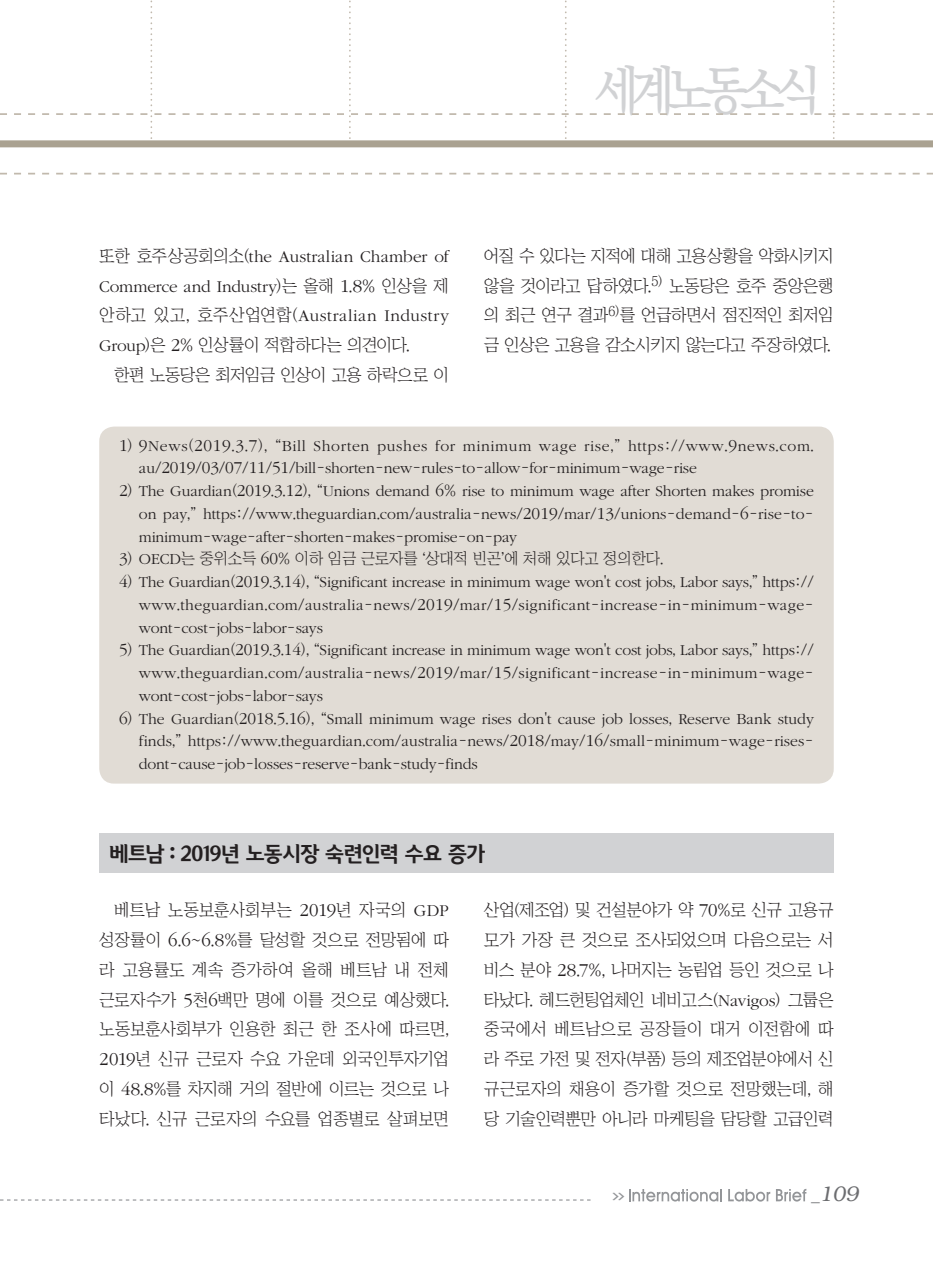
<style>
.page{position:relative;width:933px;height:1275px;background:#fff}
.page>*{position:absolute;margin:0;border:0;box-sizing:border-box;transform-origin:0 0}
.t1{font:500 52.5px "Ko Pub Batang";letter-spacing:-.175em;color:#d1d2d4;scale:.9 1}
.노사정__제목{font:700 21px "Auction Gothic";letter-spacing:-.06em;color:#231f20}
.t2{font:italic 300 21px "Bookman";color:#6c6d70}
.노사정__본문{font:17.15px/29.8px "Chosunilbo NM";letter-spacing:-.03em;color:#231f20;text-align:justify}
.노사정__본문-2{font:300 17.15px/29.8px "ITC Garamond Std";letter-spacing:.01em;color:#231f20;text-align:justify}
.각주{font:300 15.75px/22.8px "ITC Garamond Std";letter-spacing:-.01em;color:#231f20;text-align:justify}
.각주-2{font:300 15.75px/22.8px "ITC Garamond Std";letter-spacing:.035em;color:#231f20}
.각주-3{font:15.75px "Chosunilbo NM";letter-spacing:-.01em;color:#231f20}
.t3{font:700 7.88px "Ko Pub Dotum";color:#939598;scale:2 1}
.s1{font-family:"Chosunilbo NM";font-weight:400}
.s2{font-size:18.9px}
.s3{font-size:17.32px}
.s4{font-family:"ITC Garamond Std";font-weight:300;font-size:17.32px}
.s5{font-family:"ITC Garamond Std";font-weight:300}
.s6{font-family:"ITC Garamond Std";font-weight:300;font-size:18.9px}
.s7{font-family:"Helvetica";font-weight:400;font-style:normal;font-size:17.5px}
</style>
<div class="page">
<svg style="left:0;top:1199px;width:590px;height:1px"></svg>
<svg style="left:0;top:173px;width:933px;height:1px"></svg>
<svg style="left:0;top:0;width:933px;height:147px"></svg>
<svg style="left:629px;top:1189px;width:93px;height:13px"></svg>
<svg style="left:728px;top:1189px;width:42px;height:13px"></svg>
<svg style="left:776px;top:1189px;width:30px;height:12px"></svg>
<div style="left:99px;top:833px;width:734px;height:40px;background:#d1d2d4"></div>
<div style="left:99px;top:427px;width:734px;height:357px;background:#e1dcd5;border-radius:15px"></div>
<h1 class="t1" style="left:595px;top:64px;width:253px">세계노동소식</h1>
<p class="노사정__본문-2" style="left:99px;top:242px;width:351px"><span class="s1">또한 호주상공회의소(</span>the Australian Chamber of Commerce and Industry<span class="s1">)는 올해</span> <span class="s2">1</span><span class="s1">.</span><span class="s2">8</span><span class="s1">% 인상을 제 안하고 있고, 호주산업연합(</span>Australian Industry Group<span class="s1">)은</span> <span class="s2">2</span><span class="s1">% 인상률이 적합하다는 의견이다.</span></p>
<p class="노사정__본문" style="left:114px;top:360px;width:336px">한편 노동당은 최저임금 인상이 고용 하락으로 이</p>
<p class="노사정__본문" style="left:484px;top:241px;width:351px">어질 수 있다는 지적에 대해 고용상황을 악화시키지 않을 것이라고 답하였다.<sup>5)</sup> 노동당은 호주 중앙은행 의 최근 연구 결과<sup>6)</sup>를 언급하면서 점진적인 최저임 금 인상은 고용을 감소시키지 않는다고 주장하였다.</p>
<p class="각주-2" style="left:139px;top:434px;width:676px;text-indent:-20px"><span class="s3">1</span><span class="s1">)</span> <span class="s3">9</span>News<span class="s1">(</span><span class="s3">2019</span><span class="s1">.</span><span class="s3">3</span><span class="s1">.</span><span class="s3">7</span><span class="s1">), “</span>Bill Shorten pushes for minimum wage rise<span class="s1">,”</span> https<span class="s1">://</span>www<span class="s1">.</span><span class="s3">9</span>news<span class="s1">.</span>com<span class="s1">. </span>au<span class="s1">/</span><span class="s3">2019</span><span class="s1">/</span><span class="s3">03</span><span class="s1">/</span><span class="s3">07</span><span class="s1">/</span><span class="s3">11</span><span class="s1">/</span><span class="s3">51</span><span class="s1">/</span>bill<span class="s1">-</span>shorten<span class="s1">-</span>new<span class="s1">-</span>rules<span class="s1">-</span>to<span class="s1">-</span>allow<span class="s1">-</span>for<span class="s1">-</span>minimum<span class="s1">-</span>wage<span class="s1">-</span>rise</p>
<p class="각주" style="left:139px;top:480px;width:676px;text-indent:-20px"><span class="s3">2</span><span class="s1">)</span> The Guardian<span class="s1">(</span><span class="s3">2019</span><span class="s1">.</span><span class="s3">3</span><span class="s1">.</span><span class="s3">12</span><span class="s1">), “</span>Unions demand <span class="s3">6</span><span class="s1">%</span> rise to minimum wage after Shorten makes promise on pay<span class="s1">,”</span> https<span class="s1">://</span>www<span class="s1">.</span>theguardian<span class="s1">.</span>com<span class="s1">/</span>australia<span class="s1">-</span>news<span class="s1">/</span><span class="s3">2019</span><span class="s1">/</span>mar<span class="s1">/</span><span class="s3">13</span><span class="s1">/</span>unions<span class="s1">-</span>demand<span class="s1">-</span><span class="s3">6</span><span class="s1">-</span>rise<span class="s1">-</span>to&shy;minimum<span class="s1">-</span>wage<span class="s1">-</span>after<span class="s1">-</span>shorten<span class="s1">-</span>makes<span class="s1">-</span>promise<span class="s1">-</span>on<span class="s1">-</span>pay</p>
<p class="각주-3" style="left:119px;top:551px;width:546px"><span class="s4">3</span>) <span class="s5">OECD</span>는 중위소득 <span class="s4">60</span>% 이하 임금 근로자를 ‘상대적 빈곤’에 처해 있다고 정의한다.</p>
<p class="각주" style="left:139px;top:571px;width:676px;text-indent:-20px"><span class="s3">4</span><span class="s1">)</span> The Guardian<span class="s1">(</span><span class="s3">2019</span><span class="s1">.</span><span class="s3">3</span><span class="s1">.</span><span class="s3">14</span><span class="s1">), “</span>Significant increase in minimum wage won<span class="s1">'</span>t cost jobs<span class="s1">,</span> Labor says<span class="s1">,”</span> https<span class="s1">:// </span>www<span class="s1">.</span>theguardian<span class="s1">.</span>com<span class="s1">/</span>australia<span class="s1">-</span>news<span class="s1">/</span><span class="s3">2019</span><span class="s1">/</span>mar<span class="s1">/</span><span class="s3">15</span><span class="s1">/</span>significant<span class="s1">-</span>increase<span class="s1">-</span>in<span class="s1">-</span>minimum<span class="s1">-</span>wage&shy;wont<span class="s1">-</span>cost<span class="s1">-</span>jobs<span class="s1">-</span>labor<span class="s1">-</span>says</p>
<p class="각주" style="left:139px;top:639px;width:676px;text-indent:-20px"><span class="s3">5</span><span class="s1">)</span> The Guardian<span class="s1">(</span><span class="s3">2019</span><span class="s1">.</span><span class="s3">3</span><span class="s1">.</span><span class="s3">14</span><span class="s1">), “</span>Significant increase in minimum wage won<span class="s1">'</span>t cost jobs<span class="s1">,</span> Labor says<span class="s1">,”</span> https<span class="s1">:// </span>www<span class="s1">.</span>theguardian<span class="s1">.</span>com<span class="s1">/</span>australia<span class="s1">-</span>news<span class="s1">/</span><span class="s3">2019</span><span class="s1">/</span>mar<span class="s1">/</span><span class="s3">15</span><span class="s1">/</span>significant<span class="s1">-</span>increase<span class="s1">-</span>in<span class="s1">-</span>minimum<span class="s1">-</span>wage&shy;wont<span class="s1">-</span>cost<span class="s1">-</span>jobs<span class="s1">-</span>labor<span class="s1">-</span>says</p>
<p class="각주" style="left:139px;top:707px;width:676px;text-indent:-20px"><span class="s3">6</span><span class="s1">)</span> The Guardian<span class="s1">(</span><span class="s3">2018</span><span class="s1">.</span><span class="s3">5</span><span class="s1">.</span><span class="s3">16</span><span class="s1">), “</span>Small minimum wage rises don<span class="s1">'</span>t cause job losses<span class="s1">,</span> Reserve Bank study finds<span class="s1">,”</span> https<span class="s1">://</span>www<span class="s1">.</span>theguardian<span class="s1">.</span>com<span class="s1">/</span>australia<span class="s1">-</span>news<span class="s1">/</span><span class="s3">2018</span><span class="s1">/</span>may<span class="s1">/</span><span class="s3">16</span><span class="s1">/</span>small<span class="s1">-</span>minimum<span class="s1">-</span>wage<span class="s1">-</span>rises&shy;dont<span class="s1">-</span>cause<span class="s1">-</span>job<span class="s1">-</span>losses<span class="s1">-</span>reserve<span class="s1">-</span>bank<span class="s1">-</span>study<span class="s1">-</span>finds</p>
<p class="노사정__제목" style="left:109px;top:843px;width:378px">베트남 : 2019년 노동시장 숙련인력 수요 증가</p>
<p class="노사정__본문" style="left:99px;top:895px;width:351px;text-indent:15px">베트남 노동보훈사회부는 <span class="s6">2019</span>년 자국의 <span class="s5">GDP </span>성장률이 <span class="s6">6</span>.<span class="s6">6</span>~<span class="s6">6</span>.<span class="s6">8</span>%를 달성할 것으로 전망됨에 따 라 고용률도 계속 증가하여 올해 베트남 내 전체 근로자수가 <span class="s6">5</span>천<span class="s6">6</span>백만 명에 이를 것으로 예상했다. 노동보훈사회부가 인용한 최근 한 조사에 따르면, <span class="s6">2019</span>년 신규 근로자 수요 가운데 외국인투자기업 이 <span class="s6">48</span>.<span class="s6">8</span>%를 차지해 거의 절반에 이르는 것으로 나 타났다. 신규 근로자의 수요를 업종별로 살펴보면</p>
<p class="노사정__본문" style="left:484px;top:895px;width:351px">산업(제조업) 및 건설분야가 약 <span class="s6">70</span>%로 신규 고용규 모가 가장 큰 것으로 조사되었으며 다음으로는 서 비스 분야 <span class="s6">28</span>.<span class="s6">7</span>%, 나머지는 농림업 등인 것으로 나 타났다. 헤드헌팅업체인 네비고스(<span class="s5">Navigos</span>) 그룹은 중국에서 베트남으로 공장들이 대거 이전함에 따 라 주로 가전 및 전자(부품) 등의 제조업분야에서 신 규근로자의 채용이 증가할 것으로 전망했는데, 해 당 기술인력뿐만 아니라 마케팅을 담당할 고급인력</p>
<p class="t3" style="left:612px;top:1192px;width:8px">&gt;&gt;</p>
<h2 class="t2" style="left:811px;top:1182px;width:49px"><span class="s7">_</span>109</h2>
</div>
